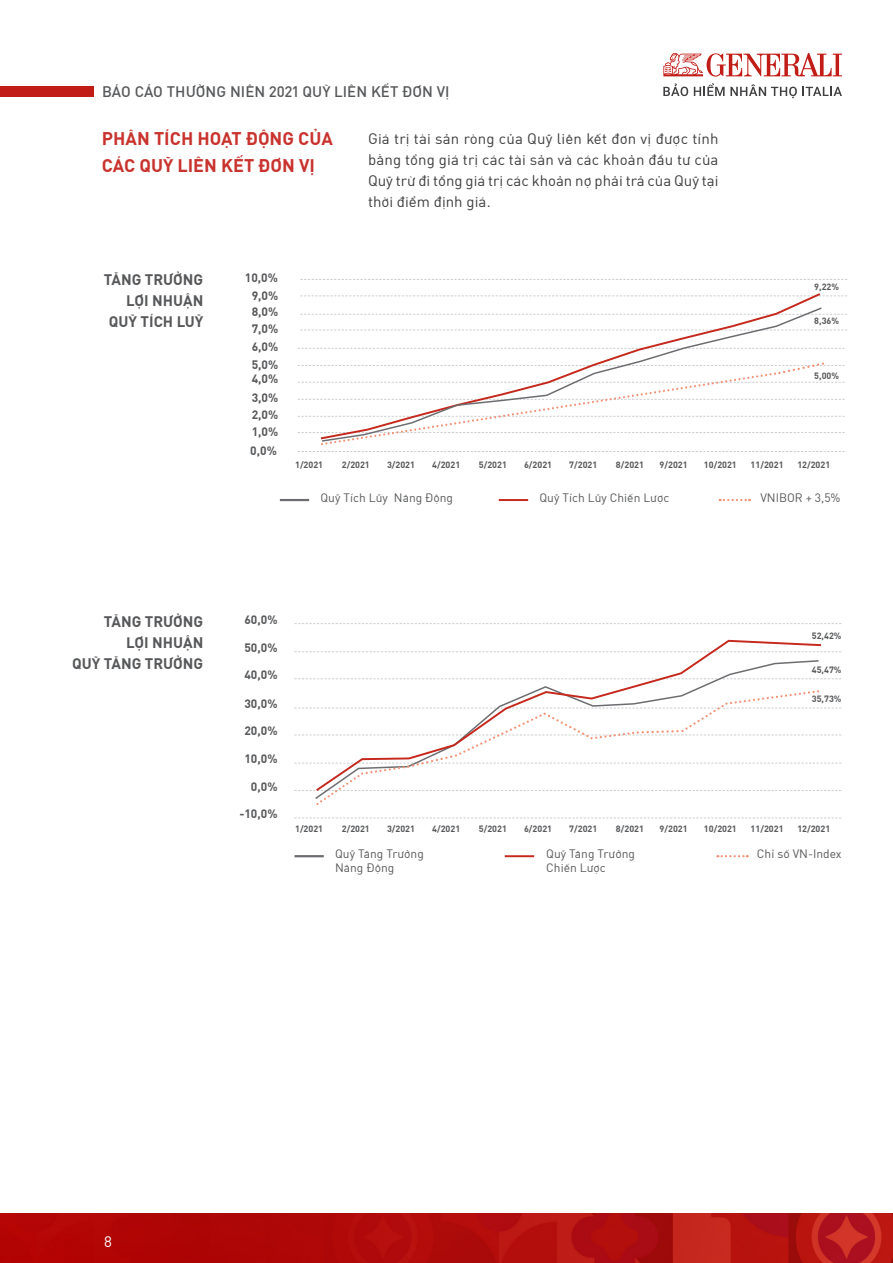
<style>
.page{position:relative;width:893px;height:1263px;background:#fff}
.page>*{position:absolute;margin:0;border:0;box-sizing:border-box;transform-origin:0 0}
.t1{font:700 18px/27px "Generali Display";color:#c8332e}
.t2{font:15px/21px "Generali Display";color:#3e3e3f;text-align:justify}
.t3{font:700 15px/21px "Generali Display";color:#57585a;text-align:right}
.t4{font:500 15px "Generali Display";letter-spacing:.005em;color:#57585a}
.t5{font:15px "Generali Display";color:#fff}
.t6{font:12px/13.5px "Generali Display";color:#57585a}
.t7{font:700 12px "Generali Display";color:#57585a}
.t8{font:700 9px "Generali Display";color:#57585a}
</style>
<div class="page">
<img style="left:0;top:1213px;width:893px;height:50px">
<div style="left:0;top:86px;width:94px;height:11px;background:#c21c17"></div>
<svg style="left:663px;top:53px;width:179px;height:24px"></svg>
<svg style="left:663px;top:83px;width:25px;height:13px"></svg>
<svg style="left:694px;top:83px;width:148px;height:15px"></svg>
<hr style="left:294px;top:855px;width:30px;height:2px;background:#6c6d70">
<hr style="left:505px;top:855px;width:29px;height:2px;background:#c5281c">
<svg style="left:717px;top:855px;width:31px;height:2px"></svg>
<svg style="left:294px;top:818px;width:547px;height:1px"></svg>
<svg style="left:294px;top:651px;width:547px;height:1px"></svg>
<svg style="left:294px;top:678px;width:547px;height:1px"></svg>
<svg style="left:294px;top:623px;width:547px;height:1px"></svg>
<svg style="left:314px;top:639px;width:509px;height:50px"></svg>
<svg style="left:294px;top:689px;width:547px;height:116px"></svg>
<hr style="left:280px;top:499px;width:29px;height:2px;background:#6c6d70">
<hr style="left:499px;top:499px;width:29px;height:2px;background:#c5281c">
<svg style="left:720px;top:499px;width:30px;height:2px"></svg>
<svg style="left:298px;top:348px;width:547px;height:1px"></svg>
<svg style="left:300px;top:330px;width:547px;height:1px"></svg>
<svg style="left:300px;top:314px;width:547px;height:1px"></svg>
<svg style="left:300px;top:295px;width:547px;height:1px"></svg>
<svg style="left:300px;top:279px;width:547px;height:1px"></svg>
<svg style="left:298px;top:362px;width:547px;height:90px"></svg>
<svg style="left:319px;top:293px;width:503px;height:148px"></svg>
<svg style="left:320px;top:306px;width:503px;height:137px"></svg>
<h2 class="t4" style="left:102px;top:79px;width:349px">BÁO CÁO THƯỜNG NIÊN 2021 QUỸ LIÊN KẾT ĐƠN VỊ</h2>
<p class="t1" style="left:102px;top:124px;width:233px">PHÂN TÍCH HOẠT ĐỘNG CỦA<br>CÁC QUỸ LIÊN KẾT ĐƠN VỊ</p>
<p class="t2" style="left:368px;top:127px;width:352px">Giá trị tài sản ròng của Quỹ liên kết đơn vị được tính bằng tổng giá trị các tài sản và các khoản đầu tư của Quỹ trừ đi tổng giá trị các khoản nợ phải trả của Quỹ tại thời điểm định giá.</p>
<p class="t3" style="left:104px;top:268px;width:101px">TĂNG TRƯỞNG<br>LỢI NHUẬN<br>QUỸ TÍCH LUỸ</p>
<h3 class="t7" style="left:245px;top:268px;width:35px">10,0%</h3>
<h3 class="t7" style="left:252px;top:286px;width:28px">9,0%</h3>
<h3 class="t7" style="left:252px;top:302px;width:28px">8,0%</h3>
<h3 class="t7" style="left:252px;top:319px;width:28px">7,0%</h3>
<h3 class="t7" style="left:252px;top:337px;width:28px">6,0%</h3>
<h3 class="t7" style="left:252px;top:355px;width:28px">5,0%</h3>
<h3 class="t7" style="left:252px;top:369px;width:28px">4,0%</h3>
<h3 class="t7" style="left:252px;top:388px;width:28px">3,0%</h3>
<h3 class="t7" style="left:252px;top:405px;width:28px">2,0%</h3>
<h3 class="t7" style="left:252px;top:423px;width:28px">1,0%</h3>
<h3 class="t7" style="left:250px;top:441px;width:28px">0,0%</h3>
<p class="t8" style="left:814px;top:280px;width:26px">9,22%</p>
<p class="t8" style="left:814px;top:314px;width:26px">8,36%</p>
<p class="t8" style="left:814px;top:369px;width:26px">5,00%</p>
<p class="t8" style="left:295px;top:458px;width:30px">1/2021</p>
<p class="t8" style="left:342px;top:458px;width:30px">2/2021</p>
<p class="t8" style="left:387px;top:458px;width:30px">3/2021</p>
<p class="t8" style="left:432px;top:458px;width:30px">4/2021</p>
<p class="t8" style="left:479px;top:458px;width:30px">5/2021</p>
<p class="t8" style="left:524px;top:458px;width:30px">6/2021</p>
<p class="t8" style="left:569px;top:458px;width:30px">7/2021</p>
<p class="t8" style="left:616px;top:458px;width:30px">8/2021</p>
<p class="t8" style="left:660px;top:458px;width:30px">9/2021</p>
<p class="t8" style="left:704px;top:458px;width:34px">10/2021</p>
<p class="t8" style="left:751px;top:458px;width:34px">11/2021</p>
<p class="t8" style="left:797px;top:458px;width:34px">12/2021</p>
<p class="t6" style="left:320px;top:490px;width:134px">Quỹ Tích Lũy Năng Động</p>
<p class="t6" style="left:539px;top:490px;width:131px">Quỹ Tích Lũy Chiến Lược</p>
<p class="t6" style="left:760px;top:490px;width:82px">VNIBOR + 3,5%</p>
<p class="t3" style="left:72px;top:610px;width:133px">TĂNG TRƯỞNG<br>LỢI NHUẬN<br>QUỸ TĂNG TRƯỞNG</p>
<h3 class="t7" style="left:244px;top:610px;width:35px">60,0%</h3>
<h3 class="t7" style="left:244px;top:638px;width:35px">50,0%</h3>
<h3 class="t7" style="left:244px;top:665px;width:35px">40,0%</h3>
<h3 class="t7" style="left:244px;top:694px;width:35px">30,0%</h3>
<h3 class="t7" style="left:244px;top:721px;width:35px">20,0%</h3>
<h3 class="t7" style="left:244px;top:749px;width:35px">10,0%</h3>
<h3 class="t7" style="left:251px;top:777px;width:28px">0,0%</h3>
<h3 class="t7" style="left:239px;top:804px;width:40px">-10,0%</h3>
<p class="t8" style="left:812px;top:629px;width:31px">52,42%</p>
<p class="t8" style="left:812px;top:663px;width:31px">45,47%</p>
<p class="t8" style="left:812px;top:692px;width:31px">35,73%</p>
<p class="t8" style="left:295px;top:822px;width:30px">1/2021</p>
<p class="t8" style="left:342px;top:822px;width:30px">2/2021</p>
<p class="t8" style="left:387px;top:822px;width:30px">3/2021</p>
<p class="t8" style="left:432px;top:822px;width:30px">4/2021</p>
<p class="t8" style="left:479px;top:822px;width:30px">5/2021</p>
<p class="t8" style="left:524px;top:822px;width:30px">6/2021</p>
<p class="t8" style="left:569px;top:822px;width:30px">7/2021</p>
<p class="t8" style="left:616px;top:822px;width:30px">8/2021</p>
<p class="t8" style="left:660px;top:822px;width:30px">9/2021</p>
<p class="t8" style="left:704px;top:822px;width:34px">10/2021</p>
<p class="t8" style="left:751px;top:822px;width:34px">11/2021</p>
<p class="t8" style="left:797px;top:822px;width:34px">12/2021</p>
<p class="t6" style="left:335px;top:846px;width:90px">Quỹ Tăng Trưởng<br>Năng Động</p>
<p class="t6" style="left:546px;top:846px;width:90px">Quỹ Tăng Trưởng<br>Chiến Lược</p>
<p class="t6" style="left:757px;top:846px;width:86px">Chỉ số VN-Index</p>
<h2 class="t5" style="left:104px;top:1230px;width:9px">8</h2>
</div>
